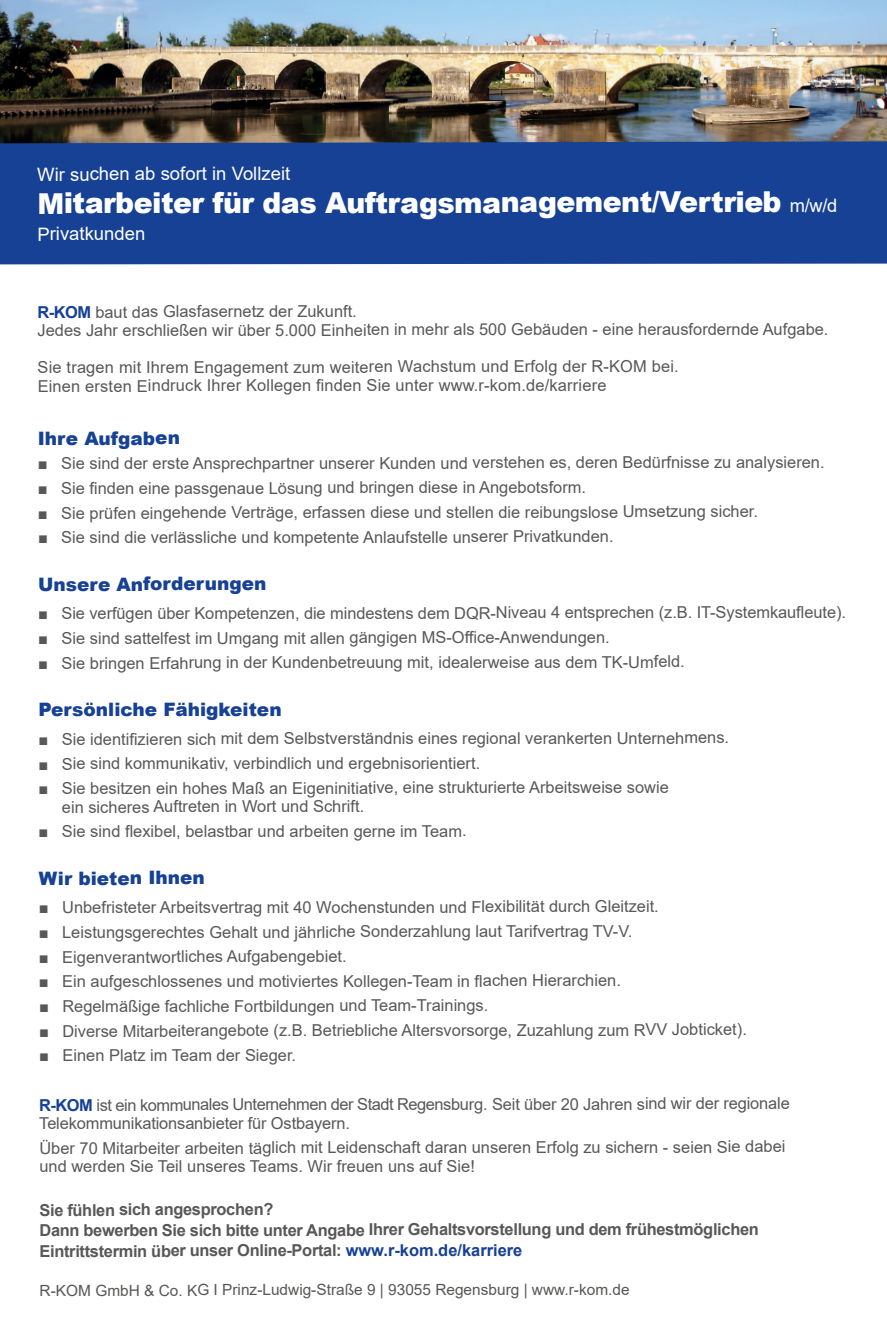
<style>
.page{position:relative;width:887px;height:1335px;background:#fff}
.page>*{position:absolute;margin:0;border:0;box-sizing:border-box;transform-origin:0 0}
.t1{font:900 28.8px "Arial";letter-spacing:-.025em;color:#fff}
.t2{font:900 18.45px "Arial";letter-spacing:-.005em;color:#164194}
.t3{font:18.45px "Arial";letter-spacing:-.005em;color:#fff}
.t4{font:16.43px/18.9px "Arial";letter-spacing:-.005em;color:#595858}
.t5{font:700 16.43px/20.5px "Arial";letter-spacing:-.025em;color:#595858}
.t6{font:15.53px "Arial";letter-spacing:-.005em;color:#575756}
.s1{font-weight:400;font-size:18.45px}
.s2{font-weight:700;color:#164194}
.s3{font-weight:700}
.s4{color:#164194}
</style>
<div class="page">
<img style="left:0;top:0;width:887px;height:141px">
<div style="left:0;top:141px;width:887px;height:123px;background:#164194"></div>
<p class="t3" style="left:37px;top:161px;width:254px">Wir suchen ab sofort in Vollzeit</p>
<h1 class="t1" style="left:37px;top:182px;width:801px">Mitarbeiter für das Auftragsmanagement/Vertrieb <span class="s1">m/w/d</span></h1>
<p class="t3" style="left:37px;top:221px;width:110px">Privatkunden</p>
<p class="t4" style="left:37px;top:302px;width:792px;line-height:18px"><span class="s2">R-KOM</span> baut das Glasfasernetz der Zukunft.<br>Jedes Jahr erschließen wir über 5.000 Einheiten in mehr als 500 Gebäuden - eine herausfordernde Aufgabe.</p>
<p class="t4" style="left:38px;top:357px;width:642px">Sie tragen mit Ihrem Engagement zum weiteren Wachstum und Erfolg der R-KOM bei.<br>Einen ersten Eindruck Ihrer Kollegen finden Sie unter www.r-kom.de/karriere</p>
<p class="t2" style="left:38px;top:425px;width:144px">Ihre Aufgaben</p>
<p class="t4" style="left:38px;top:453px;width:788px"><span class="s3">■</span> Sie sind der erste Ansprechpartner unserer Kunden und verstehen es, deren Bedürfnisse zu analysieren.</p>
<p class="t4" style="left:38px;top:478px;width:550px"><span class="s3">■</span> Sie finden eine passgenaue Lösung und bringen diese in Angebotsform.</p>
<p class="t4" style="left:38px;top:503px;width:721px"><span class="s3">■</span> Sie prüfen eingehende Verträge, erfassen diese und stellen die reibungslose Umsetzung sicher.</p>
<p class="t4" style="left:38px;top:527px;width:577px"><span class="s3">■</span> Sie sind die verlässliche und kompetente Anlaufstelle unserer Privatkunden.</p>
<p class="t2" style="left:38px;top:570px;width:230px">Unsere Anforderungen</p>
<p class="t4" style="left:38px;top:603px;width:809px"><span class="s3">■</span> Sie verfügen über Kompetenzen, die mindestens dem DQR-Niveau 4 entsprechen (z.B. IT-Systemkaufleute).</p>
<p class="t4" style="left:38px;top:628px;width:573px"><span class="s3">■</span> Sie sind sattelfest im Umgang mit allen gängigen MS-Office-Anwendungen.</p>
<p class="t4" style="left:38px;top:653px;width:648px"><span class="s3">■</span> Sie bringen Erfahrung in der Kundenbetreuung mit, idealerweise aus dem TK-Umfeld.</p>
<p class="t2" style="left:38px;top:696px;width:245px">Persönliche Fähigkeiten</p>
<p class="t4" style="left:38px;top:729px;width:692px"><span class="s3">■</span> Sie identifizieren sich mit dem Selbstverständnis eines regional verankerten Unternehmens.</p>
<p class="t4" style="left:38px;top:754px;width:443px"><span class="s3">■</span> Sie sind kommunikativ, verbindlich und ergebnisorientiert.</p>
<p class="t4" style="left:62px;top:778px;width:608px;text-indent:-23px"><span class="s3">■</span> Sie besitzen ein hohes Maß an Eigeninitiative, eine strukturierte Arbeitsweise sowie ein sicheres Auftreten in Wort und Schrift.</p>
<p class="t4" style="left:39px;top:821px;width:429px"><span class="s3">■</span> Sie sind flexibel, belastbar und arbeiten gerne im Team.</p>
<p class="t2" style="left:39px;top:864px;width:168px">Wir bieten Ihnen</p>
<p class="t4" style="left:39px;top:897px;width:621px"><span class="s3">■</span> Unbefristeter Arbeitsvertrag mit 40 Wochenstunden und Flexibilität durch Gleitzeit.</p>
<p class="t4" style="left:39px;top:922px;width:595px"><span class="s3">■</span> Leistungsgerechtes Gehalt und jährliche Sonderzahlung laut Tarifvertrag TV-V.</p>
<p class="t4" style="left:39px;top:947px;width:309px"><span class="s3">■</span> Eigenverantwortliches Aufgabengebiet.</p>
<p class="t4" style="left:39px;top:971px;width:583px"><span class="s3">■</span> Ein aufgeschlossenes und motiviertes Kollegen-Team in flachen Hierarchien.</p>
<p class="t4" style="left:39px;top:996px;width:451px"><span class="s3">■</span> Regelmäßige fachliche Fortbildungen und Team-Trainings.</p>
<p class="t4" style="left:39px;top:1021px;width:709px"><span class="s3">■</span> Diverse Mitarbeiterangebote (z.B. Betriebliche Altersvorsorge, Zuzahlung zum RVV Jobticket).</p>
<p class="t4" style="left:39px;top:1046px;width:259px"><span class="s3">■</span> Einen Platz im Team der Sieger.</p>
<p class="t4" style="left:39px;top:1094px;width:752px"><span class="s2">R-KOM</span> ist ein kommunales Unternehmen der Stadt Regensburg. Seit über 20 Jahren sind wir der regionale<br>Telekommunikationsanbieter für Ostbayern.</p>
<p class="t4" style="left:39px;top:1138px;width:747px">Über 70 Mitarbeiter arbeiten täglich mit Leidenschaft daran unseren Erfolg zu sichern - seien Sie dabei und werden Sie Teil unseres Teams. Wir freuen uns auf Sie!</p>
<p class="t5" style="left:39px;top:1199px;width:721px">Sie fühlen sich angesprochen?<br>Dann bewerben Sie sich bitte unter Angabe Ihrer Gehaltsvorstellung und dem frühestmöglichen<br>Eintrittstermin über unser Online-Portal: <span class="s4">www.r-kom.de/karriere</span></p>
<p class="t6" style="left:40px;top:1279px;width:591px">R-KOM GmbH &amp; Co. KG I Prinz-Ludwig-Straße 9 | 93055 Regensburg | www.r-kom.de</p>
</div>
